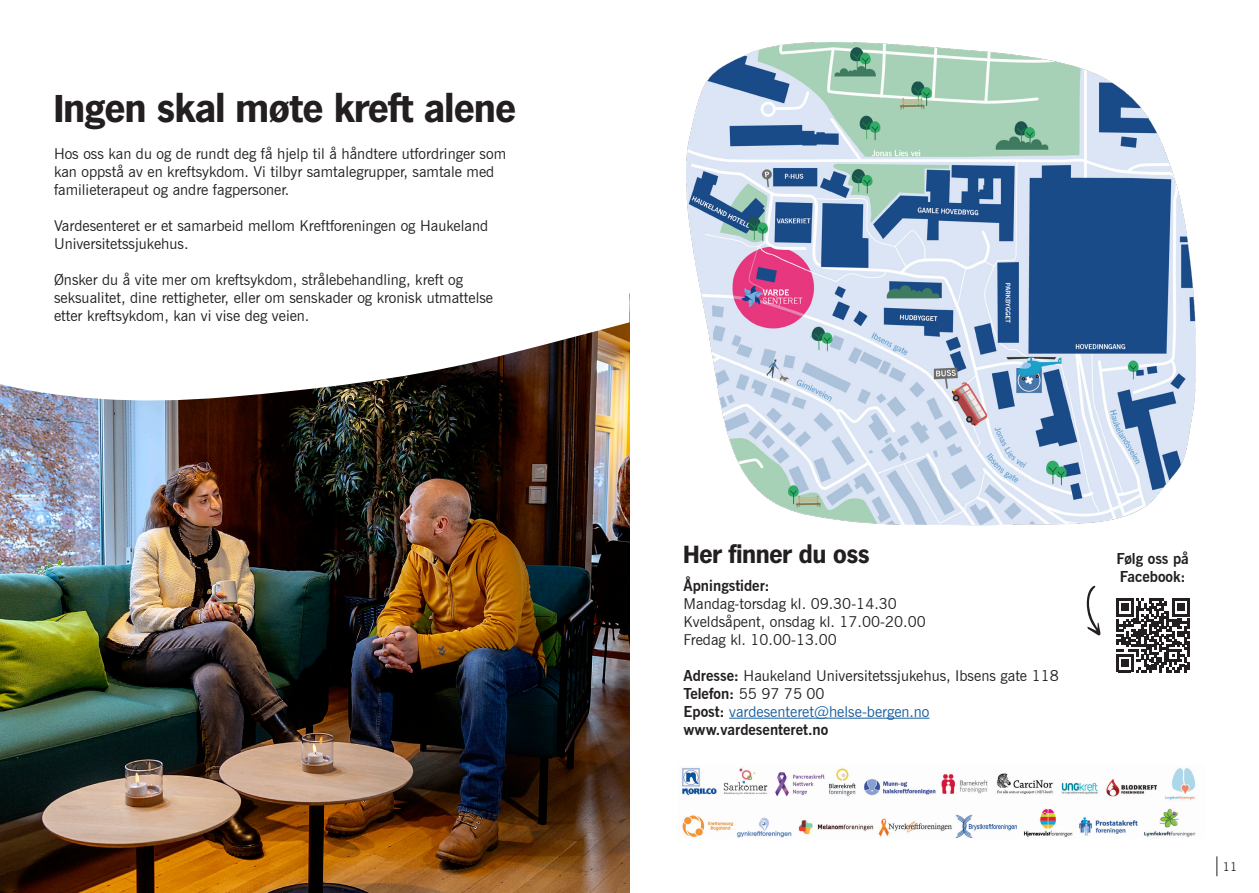
<style>
.page{position:relative;width:1259px;height:893px;background:#fff}
.page>*{position:absolute;margin:0;border:0;box-sizing:border-box;transform-origin:0 0}
.t1{font:700 37.5px "Hamburg TS";color:#231f20}
.t2{font:700 24px "Hamburg TS";color:#231f20}
.t3{font:15px/18px "News Gothic BT";color:#231f20}
.t4{font:700 15px/18px "News Gothic BT";color:#231f20}
.t5{font:12px "News Gothic BT";color:#231f20}
.s1{font-weight:700}
.s2{color:#175d9e}
</style>
<div class="page">
<svg style="left:1216px;top:856px;width:1px;height:20px"></svg>
<img style="left:0;top:405px;width:629px;height:488px">
<svg style="left:0;top:322px;width:629px;height:83px"></svg>
<img style="left:686px;top:43px;width:509px;height:483px">
<img style="left:681px;top:767px;width:515px;height:72px">
<hr style="left:729px;top:718px;width:200px;height:1px;background:#175d9e">
<svg style="left:1086px;top:586px;width:14px;height:49px"></svg>
<svg style="left:1116px;top:598px;width:73px;height:74px"></svg>
<h1 class="t1" style="left:54px;top:86px;width:463px">Ingen skal møte kreft alene</h1>
<p class="t3" style="left:54px;top:144px;width:453px">Hos oss kan du og de rundt deg få hjelp til å håndtere utfordringer som kan oppstå av en kreftsykdom. Vi tilbyr samtalegrupper, samtale med familieterapeut og andre fagpersoner.</p>
<p class="t3" style="left:54px;top:216px;width:436px">Vardesenteret er et samarbeid mellom Kreftforeningen og Haukeland<br>Universitetssjukehus.</p>
<p class="t3" style="left:54px;top:270px;width:441px">Ønsker du å vite mer om kreftsykdom, strålebehandling, kreft og seksualitet, dine rettigheter, eller om senskader og kronisk utmattelse etter kreftsykdom, kan vi vise deg veien.</p>
<h2 class="t2" style="left:683px;top:540px;width:188px">Her finner du oss</h2>
<p class="t4" style="left:683px;top:576px;width:88px">Åpningstider:</p>
<p class="t3" style="left:683px;top:594px;width:244px">Mandag-torsdag kl. 09.30-14.30<br>Kveldsåpent, onsdag kl. 17.00-20.00<br>Fredag kl. 10.00-13.00</p>
<p class="t3" style="left:683px;top:666px;width:377px"><span class="s1">Adresse:</span> Haukeland Universitetssjukehus, Ibsens gate 118<br><span class="s1">Telefon:</span> 55 97 75 00<br><span class="s1">Epost:</span> <span class="s2">vardesenteret@helse-bergen.no </span><span class="s1">www.vardesenteret.no</span></p>
<p class="t4" style="left:1116px;top:549px;width:74px">Følg oss på<br>Facebook:</p>
<p class="t5" style="left:1222px;top:859px;width:16px">11</p>
</div>
